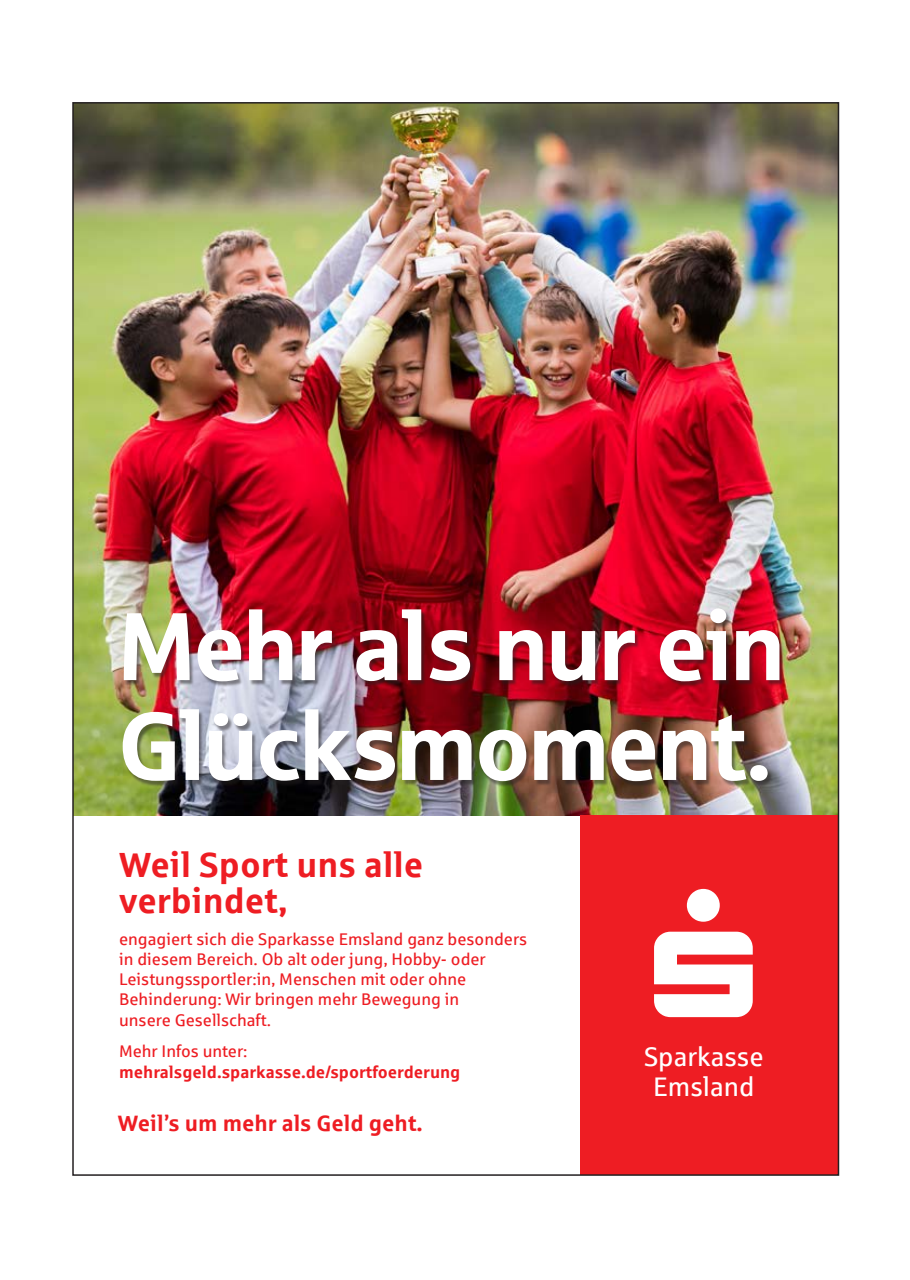
<style>
.page{position:relative;width:910px;height:1280px;background:#fff}
.page>*{position:absolute;margin:0;border:0;box-sizing:border-box;transform-origin:0 0}
.t1{font:96.3px/99.8px "Sparkasse Head";color:#fff}
.t2{font:700 34.95px/36px "Sparkasse Rg";color:#ee1d23}
.t3{font:26.85px "Sparkasse Rg";color:#fff}
.t4{font:700 22.2px "Sparkasse Rg";color:#ee1d23}
.t5{font:16.95px/20.2px "Sparkasse Rg";color:#ee1d23}
.t6{font:700 16.95px/20.2px "Sparkasse Rg";color:#ee1d23}
.s1{font-weight:400}
</style>
<div class="page">
<img style="left:75px;top:105px;width:761px;height:710px">
<div style="left:123px;top:610px;width:661px;height:178px;background:#231f20;opacity:.51"></div>
<div style="left:580px;top:815px;width:258px;height:360px;background:#ee1d23"></div>
<p class="t1" style="left:119px;top:593px;width:666px">Mehr als nur ein<br>Glücksmoment.</p>
<p class="t2" style="left:119px;top:845px;width:306px">Weil Sport uns alle verbindet,</p>
<p class="t5" style="left:119px;top:928px;width:410px">engagiert sich die Sparkasse Emsland ganz besonders in diesem Bereich. Ob alt oder jung, Hobby- oder Leistungssportler:in, Menschen mit oder ohne Behinderung: Wir bringen mehr Bewegung in<br>unsere Gesellschaft.</p>
<p class="t6" style="left:119px;top:1041px;width:343px"><span class="s1">Mehr Infos unter: </span>mehralsgeld.sparkasse.de/sportfoerderung</p>
<p class="t4" style="left:118px;top:1109px;width:306px">Weil’s um mehr als Geld geht.</p>
<p class="t3" style="left:644px;top:1040px;width:121px">Sparkasse</p>
<p class="t3" style="left:653px;top:1070px;width:103px">Emsland</p>
</div>
